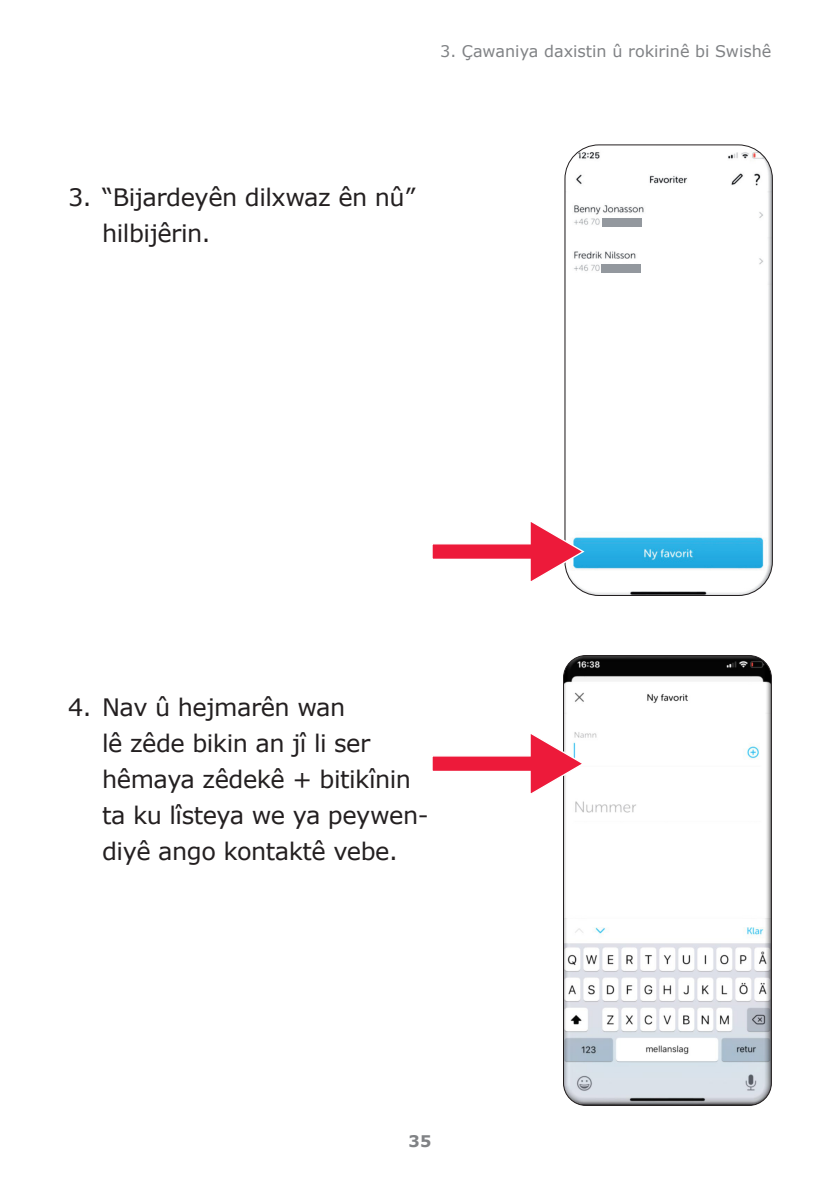
<style>
.page{position:relative;width:840px;height:1191px;background:#fff}
.page>*{position:absolute;margin:0;border:0;box-sizing:border-box;transform-origin:0 0}
.t1{font:24px/36px "Verdana";letter-spacing:-.02em;color:#231f20}
.t2{font:16px "Verdana";color:#808285}
.t3{font:700 16px "Verdana";color:#808285}
</style>
<div class="page">
<img style="left:566px;top:145px;width:206px;height:450px">
<div style="left:602px;top:218px;width:39px;height:8px;background:#93989e"></div>
<div style="left:601px;top:264px;width:39px;height:8px;background:#93989e"></div>
<div style="left:564px;top:144px;width:208px;height:452px;border:1px solid #231f20;border-radius:34px"></div>
<img style="left:564px;top:655px;width:207px;height:450px">
<div style="left:562px;top:655px;width:209px;height:451px;border:1px solid #231f20;border-radius:23px"></div>
<svg style="left:432px;top:518px;width:153px;height:67px"></svg>
<svg style="left:432px;top:730px;width:153px;height:67px"></svg>
<p class="t2" style="left:440px;top:40px;width:332px">3. Çawaniya daxistin û rokirinê bi Swishê</p>
<p class="t1" style="left:102px;top:178px;width:314px;text-indent:-34px">3. “Bijardeyên dilxwaz ên nû” hilbijêrin.</p>
<p class="t1" style="left:102px;top:689px;width:328px;text-indent:-34px">4. Nav û hejmarên wan<br>lê zêde bikin an jî li ser hêmaya zêdekê + bitikînin ta ku lîsteya we ya peywen&shy;diyê ango kontaktê vebe.</p>
<p class="t3" style="left:408px;top:1129px;width:24px">35</p>
</div>
